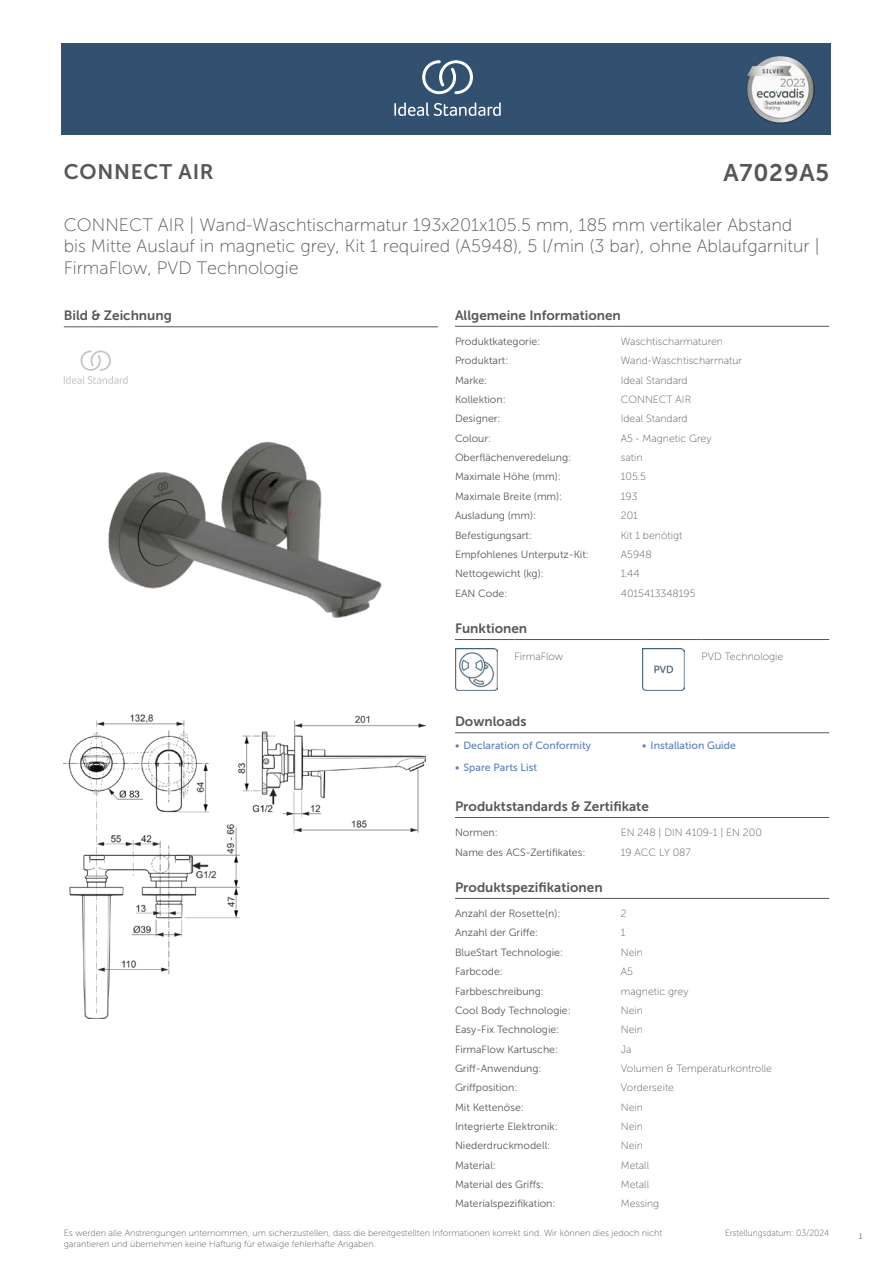
<style>
.page{position:relative;width:893px;height:1263px;background:#fff}
.page>*{position:absolute;margin:0;border:0;box-sizing:border-box;transform-origin:0 0}
.t1{font:24px "Museo Sans 700";letter-spacing:.035em;color:#575756}
.t2{font:21px "Museo Sans 700";letter-spacing:.035em;color:#575756}
.t3{font:18px/21.6px "Museo Sans 100";color:#575756}
.t4{font:13.5px "Museo Sans 700";color:#575756}
.t5{font:10.5px "Museo Sans 300";color:#575756}
.t6{font:10.5px "Museo Sans 100";color:#575756}
.t7{font:10.5px "Museo Sans 500";color:#5b7ebf}
.t8{font:9px/10.8px "Museo Sans 100";color:#575756}
.t9{font:9px "Museo Sans 100";color:#575756;scale:.95 1}
.t10{font:300 9px "Calibri";color:#575756;scale:.95 1}
</style>
<div class="page">
<div style="left:62px;top:43px;width:769px;height:91px;background:#325070"></div>
<hr style="left:455px;top:326px;width:166px;height:1px;background:#575756">
<hr style="left:621px;top:326px;width:208px;height:1px;background:#575756">
<hr style="left:455px;top:639px;width:59px;height:1px;background:#575756">
<hr style="left:514px;top:639px;width:128px;height:1px;background:#575756">
<hr style="left:642px;top:639px;width:60px;height:1px;background:#575756">
<hr style="left:702px;top:639px;width:127px;height:1px;background:#575756">
<img style="left:455px;top:648px;width:42px;height:43px">
<img style="left:642px;top:648px;width:43px;height:43px">
<hr style="left:455px;top:732px;width:187px;height:1px;background:#575756">
<hr style="left:642px;top:732px;width:187px;height:1px;background:#575756">
<hr style="left:455px;top:817px;width:166px;height:1px;background:#575756">
<hr style="left:621px;top:817px;width:208px;height:1px;background:#575756">
<hr style="left:455px;top:898px;width:166px;height:1px;background:#575756">
<hr style="left:621px;top:898px;width:208px;height:1px;background:#575756">
<img style="left:64px;top:714px;width:361px;height:304px">
<hr style="left:64px;top:327px;width:374px;height:1px;background:#575756">
<svg style="left:64px;top:350px;width:64px;height:34px"></svg>
<img style="left:108px;top:442px;width:274px;height:176px">
<svg style="left:394px;top:102px;width:107px;height:14px"></svg>
<svg style="left:422px;top:60px;width:51px;height:34px"></svg>
<img style="left:746px;top:56px;width:68px;height:67px">
<h2 class="t2" style="left:64px;top:160px;width:152px">CONNECT AIR</h2>
<h1 class="t1" style="left:723px;top:160px;width:107px">A7029A5</h1>
<h3 class="t3" style="left:64px;top:214px;width:757px">CONNECT AIR | Wand-Waschtischarmatur 193x201x105.5 mm, 185 mm vertikaler Abstand<br>bis Mitte Auslauf in magnetic grey, Kit 1 required (A5948), 5 l/min (3 bar), ohne Ablaufgarnitur |<br>FirmaFlow, PVD Technologie</h3>
<p class="t4" style="left:64px;top:308px;width:110px">Bild &amp; Zeichnung</p>
<p class="t4" style="left:455px;top:308px;width:167px">Allgemeine Informationen</p>
<p class="t5" style="left:455px;top:336px;width:87px">Produktkategorie:</p>
<p class="t6" style="left:621px;top:336px;width:104px">Waschtischarmaturen</p>
<p class="t5" style="left:455px;top:355px;width:55px">Produktart:</p>
<p class="t6" style="left:621px;top:355px;width:123px">Wand-Waschtischarmatur</p>
<p class="t5" style="left:455px;top:374px;width:34px">Marke:</p>
<p class="t6" style="left:621px;top:374px;width:68px">Ideal Standard</p>
<p class="t5" style="left:455px;top:394px;width:52px">Kollektion:</p>
<p class="t6" style="left:621px;top:394px;width:72px">CONNECT AIR</p>
<p class="t5" style="left:455px;top:413px;width:47px">Designer:</p>
<p class="t6" style="left:621px;top:413px;width:68px">Ideal Standard</p>
<p class="t5" style="left:455px;top:432px;width:38px">Colour:</p>
<p class="t6" style="left:621px;top:433px;width:92px">A5 - Magnetic Grey</p>
<p class="t5" style="left:455px;top:452px;width:118px">Oberflächenveredelung:</p>
<p class="t6" style="left:621px;top:452px;width:23px">satin</p>
<p class="t5" style="left:455px;top:471px;width:107px">Maximale Höhe (mm):</p>
<p class="t6" style="left:621px;top:471px;width:27px">105.5</p>
<p class="t5" style="left:455px;top:491px;width:109px">Maximale Breite (mm):</p>
<p class="t6" style="left:621px;top:491px;width:18px">193</p>
<p class="t5" style="left:455px;top:510px;width:83px">Ausladung (mm):</p>
<p class="t6" style="left:621px;top:510px;width:19px">201</p>
<p class="t5" style="left:455px;top:529px;width:79px">Befestigungsart:</p>
<p class="t6" style="left:621px;top:529px;width:63px">Kit 1 benötigt</p>
<p class="t5" style="left:455px;top:549px;width:135px">Empfohlenes Unterputz-Kit:</p>
<p class="t6" style="left:621px;top:549px;width:32px">A5948</p>
<p class="t5" style="left:455px;top:568px;width:90px">Nettogewicht (kg):</p>
<p class="t6" style="left:621px;top:568px;width:20px">1.44</p>
<p class="t5" style="left:455px;top:587px;width:54px">EAN Code:</p>
<p class="t6" style="left:621px;top:587px;width:76px">4015413348195</p>
<p class="t4" style="left:455px;top:621px;width:74px">Funktionen</p>
<p class="t6" style="left:514px;top:651px;width:50px">FirmaFlow</p>
<p class="t6" style="left:702px;top:651px;width:83px">PVD Technologie</p>
<p class="t4" style="left:455px;top:714px;width:73px">Downloads</p>
<p class="t7" style="left:455px;top:740px;width:138px">• Declaration of Conformity</p>
<p class="t7" style="left:642px;top:740px;width:95px">• Installation Guide</p>
<p class="t7" style="left:455px;top:761px;width:84px">• Spare Parts List</p>
<p class="t4" style="left:455px;top:799px;width:195px">Produktstandards &amp; Zertifikate</p>
<p class="t5" style="left:455px;top:827px;width:44px">Normen:</p>
<p class="t6" style="left:621px;top:827px;width:143px">EN 248 | DIN 4109-1 | EN 200</p>
<p class="t5" style="left:455px;top:846px;width:132px">Name des ACS-Zertifikates:</p>
<p class="t6" style="left:621px;top:846px;width:72px">19 ACC LY 087</p>
<p class="t4" style="left:455px;top:880px;width:149px">Produktspezifikationen</p>
<p class="t5" style="left:455px;top:908px;width:107px">Anzahl der Rosette(n):</p>
<p class="t6" style="left:621px;top:908px;width:7px">2</p>
<p class="t5" style="left:455px;top:927px;width:85px">Anzahl der Griffe:</p>
<p class="t6" style="left:621px;top:927px;width:6px">1</p>
<p class="t5" style="left:455px;top:946px;width:110px">BlueStart Technologie:</p>
<p class="t6" style="left:621px;top:947px;width:24px">Nein</p>
<p class="t5" style="left:455px;top:966px;width:49px">Farbcode:</p>
<p class="t6" style="left:621px;top:966px;width:14px">A5</p>
<p class="t5" style="left:455px;top:985px;width:90px">Farbbeschreibung:</p>
<p class="t6" style="left:621px;top:985px;width:69px">magnetic grey</p>
<p class="t5" style="left:455px;top:1004px;width:117px">Cool Body Technologie:</p>
<p class="t6" style="left:621px;top:1005px;width:24px">Nein</p>
<p class="t5" style="left:455px;top:1024px;width:106px">Easy-Fix Technologie:</p>
<p class="t6" style="left:621px;top:1024px;width:24px">Nein</p>
<p class="t5" style="left:455px;top:1043px;width:105px">FirmaFlow Kartusche:</p>
<p class="t6" style="left:621px;top:1043px;width:12px">Ja</p>
<p class="t5" style="left:455px;top:1063px;width:88px">Griff-Anwendung:</p>
<p class="t6" style="left:621px;top:1063px;width:153px">Volumen &amp; Temperaturkontrolle</p>
<p class="t5" style="left:455px;top:1082px;width:64px">Griffposition:</p>
<p class="t6" style="left:621px;top:1082px;width:55px">Vorderseite</p>
<p class="t5" style="left:455px;top:1101px;width:70px">Mit Kettenöse:</p>
<p class="t6" style="left:621px;top:1101px;width:24px">Nein</p>
<p class="t5" style="left:455px;top:1121px;width:104px">Integrierte Elektronik:</p>
<p class="t6" style="left:621px;top:1121px;width:24px">Nein</p>
<p class="t5" style="left:455px;top:1140px;width:97px">Niederdruckmodell:</p>
<p class="t6" style="left:621px;top:1140px;width:24px">Nein</p>
<p class="t5" style="left:455px;top:1159px;width:43px">Material:</p>
<p class="t6" style="left:621px;top:1159px;width:30px">Metall</p>
<p class="t5" style="left:455px;top:1179px;width:90px">Material des Griffs:</p>
<p class="t6" style="left:621px;top:1179px;width:30px">Metall</p>
<p class="t5" style="left:455px;top:1198px;width:102px">Materialspezifikation:</p>
<p class="t6" style="left:621px;top:1198px;width:40px">Messing</p>
<p class="t8" style="left:64px;top:1227px;width:600px">Es werden alle Anstrengungen unternommen, um sicherzustellen, dass die bereitgestellten Informationen korrekt sind. Wir können dies jedoch nicht garantieren und übernehmen keine Haftung für etwaige fehlerhafte Angaben.</p>
<p class="t9" style="left:725px;top:1228px;width:111px">Erstellungsdatum: 03/2024</p>
<p class="t10" style="left:858px;top:1230px;width:6px">1</p>
</div>
